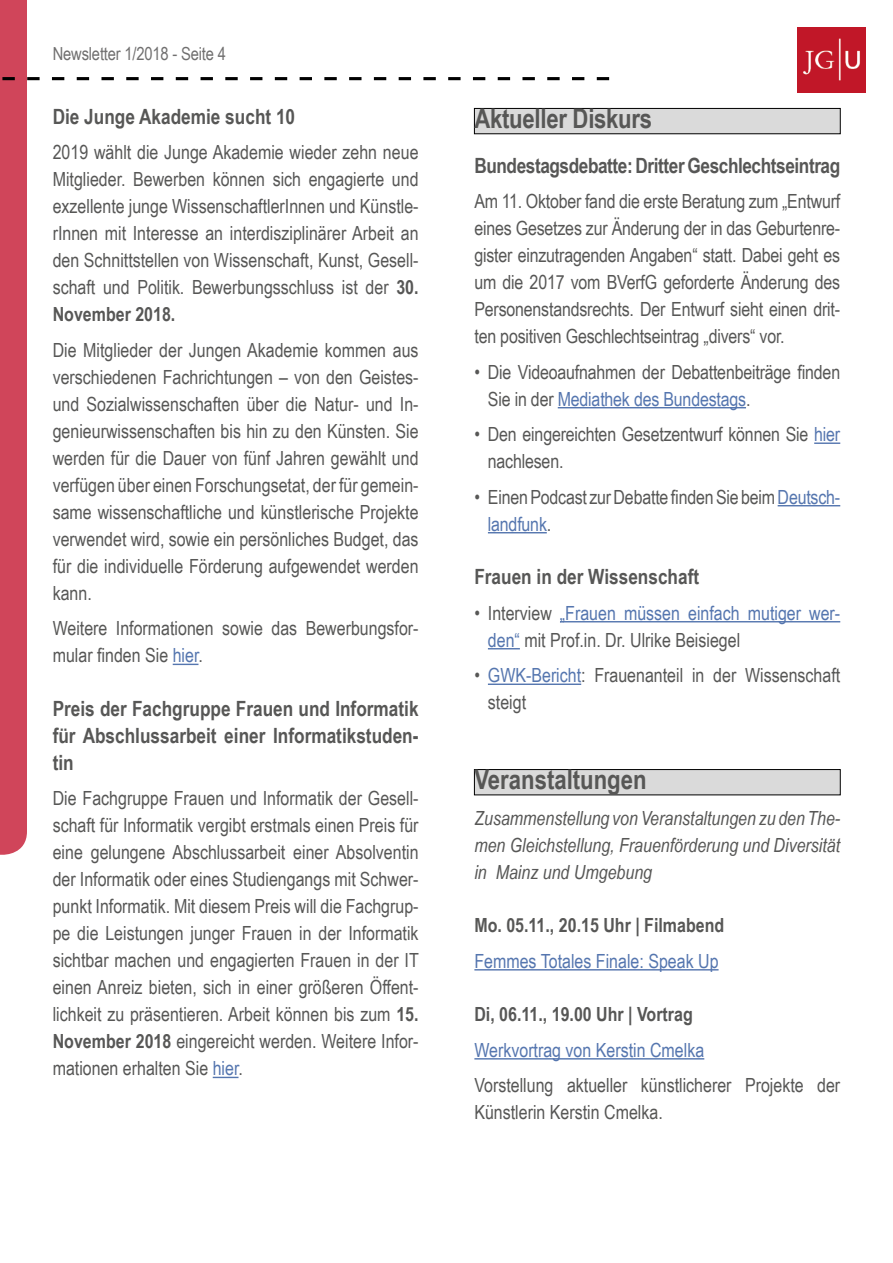
<style>
.page{position:relative;width:893px;height:1263px;background:#fff}
.page>*{position:absolute;margin:0;border:0;box-sizing:border-box;transform-origin:0 0}
.t1{font:700 27px "Arial Narrow";letter-spacing:-.01em;color:#575756}
.t2{font:700 21px/27px "Arial Narrow";color:#575756;text-align:justify}
.t3{font:700 21px "Arial Narrow";letter-spacing:-.02em;color:#575756}
.t4{font:19.5px/27px "Arial Narrow";color:#575756}
.t5{font:italic 19.5px/27px "Arial Narrow";color:#575756;text-align:justify}
.t6{font:700 19.5px "Arial Narrow";color:#575756}
.t7{font:19.5px "Arial Narrow";color:#5576af}
.t8{font:18px "Arial Narrow";letter-spacing:-.01em;color:#706f6f}
.s1{font-weight:700}
.s2{color:#5576af}
</style>
<div class="page">
<img style="left:798px;top:27px;width:68px;height:65px">
<svg style="left:0;top:0;width:609px;height:855px"></svg>
<svg style="left:213px;top:1077px;width:26px;height:1px"></svg>
<div style="left:474px;top:108px;width:366px;height:26px;background:#dadada"></div>
<div style="left:474px;top:108px;width:367px;height:26px;border:1px solid #000"></div>
<hr style="left:558px;top:407px;width:188px;height:1px;background:#5576af">
<hr style="left:814px;top:442px;width:26px;height:2px;background:#5576af">
<hr style="left:778px;top:505px;width:62px;height:1px;background:#5576af">
<hr style="left:488px;top:532px;width:59px;height:1px;background:#5576af">
<hr style="left:560px;top:621px;width:280px;height:1px;background:#5576af">
<hr style="left:488px;top:648px;width:32px;height:1px;background:#5576af">
<hr style="left:488px;top:683px;width:93px;height:2px;background:#5576af">
<div style="left:474px;top:769px;width:366px;height:26px;background:#dadada"></div>
<div style="left:474px;top:769px;width:367px;height:26px;border:1px solid #000"></div>
<hr style="left:474px;top:969px;width:245px;height:1px;background:#5576af">
<hr style="left:474px;top:1058px;width:230px;height:1px;background:#5576af">
<p class="t8" style="left:53px;top:40px;width:175px">Newsletter 1/2018 - Seite 4</p>
<p class="t2" style="left:53px;top:102px;width:244px">Die Junge Akademie sucht 10</p>
<p class="t4" style="left:53px;top:138px;width:367px;text-align:justify">2019 wählt die Junge Akademie wieder zehn neue Mitglieder. Bewerben können sich engagierte und exzellente junge WissenschaftlerInnen und Künstle&shy;rInnen mit Interesse an interdisziplinärer Arbeit an den Schnittstellen von Wissenschaft, Kunst, Gesell&shy;schaft und Politik. Bewerbungsschluss ist der <span class="s1">30.<br>November 2018.</span></p>
<p class="t4" style="left:53px;top:336px;width:367px;text-align:justify">Die Mitglieder der Jungen Akademie kommen aus verschiedenen Fachrichtungen – von den Geistes&shy;und Sozialwissenschaften über die Natur- und In&shy;genieurwissenschaften bis hin zu den Künsten. Sie werden für die Dauer von fünf Jahren gewählt und verfügen über einen Forschungsetat, der für gemein&shy;same wissenschaftliche und künstlerische Projekte verwendet wird, sowie ein persönliches Budget, das für die individuelle Förderung aufgewendet werden kann.</p>
<p class="t4" style="left:53px;top:614px;width:367px">Weitere Informationen sowie das Bewerbungsfor&shy;mular finden Sie <span class="s2">hier</span>.</p>
<p class="t2" style="left:53px;top:694px;width:367px">Preis der Fachgruppe Frauen und Informatik für Abschlussarbeit einer Informatikstuden&shy;tin</p>
<p class="t4" style="left:53px;top:784px;width:368px;text-align:justify">Die Fachgruppe Frauen und Informatik der Gesell&shy;schaft für Informatik vergibt erstmals einen Preis für eine gelungene Abschlussarbeit einer Absolventin der Informatik oder eines Studiengangs mit Schwer&shy;punkt Informatik. Mit diesem Preis will die Fachgrup&shy;pe die Leistungen junger Frauen in der Informatik sichtbar machen und engagierten Frauen in der IT einen Anreiz bieten, sich in einer größeren Öffent&shy;lichkeit zu präsentieren. Arbeit können bis zum <span class="s1">15.<br>November 2018</span> eingereicht werden. Weitere Infor&shy;mationen erhalten Sie <span class="s2">hier</span>.</p>
<h1 class="t1" style="left:474px;top:98px;width:179px">Aktueller Diskurs</h1>
<p class="t3" style="left:474px;top:149px;width:367px">Bundestagsdebatte: Dritter Geschlechtseintrag</p>
<p class="t4" style="left:474px;top:187px;width:367px;text-align:justify">Am 11. Oktober fand die erste Beratung zum „Entwurf eines Gesetzes zur Änderung der in das Geburtenre&shy;gister einzutragenden Angaben“ statt. Dabei geht es um die 2017 vom BVerfG geforderte Änderung des Personenstandsrechts. Der Entwurf sieht einen drit&shy;ten positiven Geschlechtseintrag „divers“ vor.</p>
<p class="t4" style="left:488px;top:358px;width:354px;text-indent:-13px">• Die Videoaufnahmen der Debattenbeiträge finden<br>Sie in der <span class="s2">Mediathek des Bundestags</span>.</p>
<p class="t4" style="left:488px;top:420px;width:354px;text-indent:-13px">• Den eingereichten Gesetzentwurf können Sie <span class="s2">hier </span>nachlesen.</p>
<p class="t4" style="left:488px;top:483px;width:354px;text-indent:-13px">• Einen Podcast zur Debatte finden Sie beim <span class="s2">Deutsch&shy;landfunk</span>.</p>
<p class="t2" style="left:474px;top:562px;width:226px">Frauen in der Wissenschaft</p>
<p class="t4" style="left:488px;top:599px;width:354px;text-indent:-13px">• Interview <span class="s2">„Frauen müssen einfach mutiger wer&shy;den“</span> mit Prof.in. Dr. Ulrike Beisiegel</p>
<p class="t4" style="left:488px;top:661px;width:354px;text-indent:-13px">• <span class="s2">GWK-Bericht</span>: Frauenanteil in der Wissenschaft steigt</p>
<h1 class="t1" style="left:474px;top:759px;width:174px">Veranstaltungen</h1>
<p class="t5" style="left:474px;top:804px;width:367px">Zusammenstellung von Veranstaltungen zu den The&shy;men Gleichstellung, Frauenförderung und Diversität in Mainz und Umgebung</p>
<p class="t6" style="left:474px;top:911px;width:251px">Mo. 05.11., 20.15 Uhr | Filmabend</p>
<p class="t7" style="left:474px;top:946px;width:246px">Femmes Totales Finale: Speak Up</p>
<p class="t6" style="left:474px;top:1000px;width:220px">Di, 06.11., 19.00 Uhr | Vortrag</p>
<p class="t7" style="left:474px;top:1035px;width:231px">Werkvortrag von Kerstin Cmelka</p>
<p class="t4" style="left:474px;top:1071px;width:367px">Vorstellung aktueller künstlicherer Projekte der<br>Künstlerin Kerstin Cmelka.</p>
</div>
